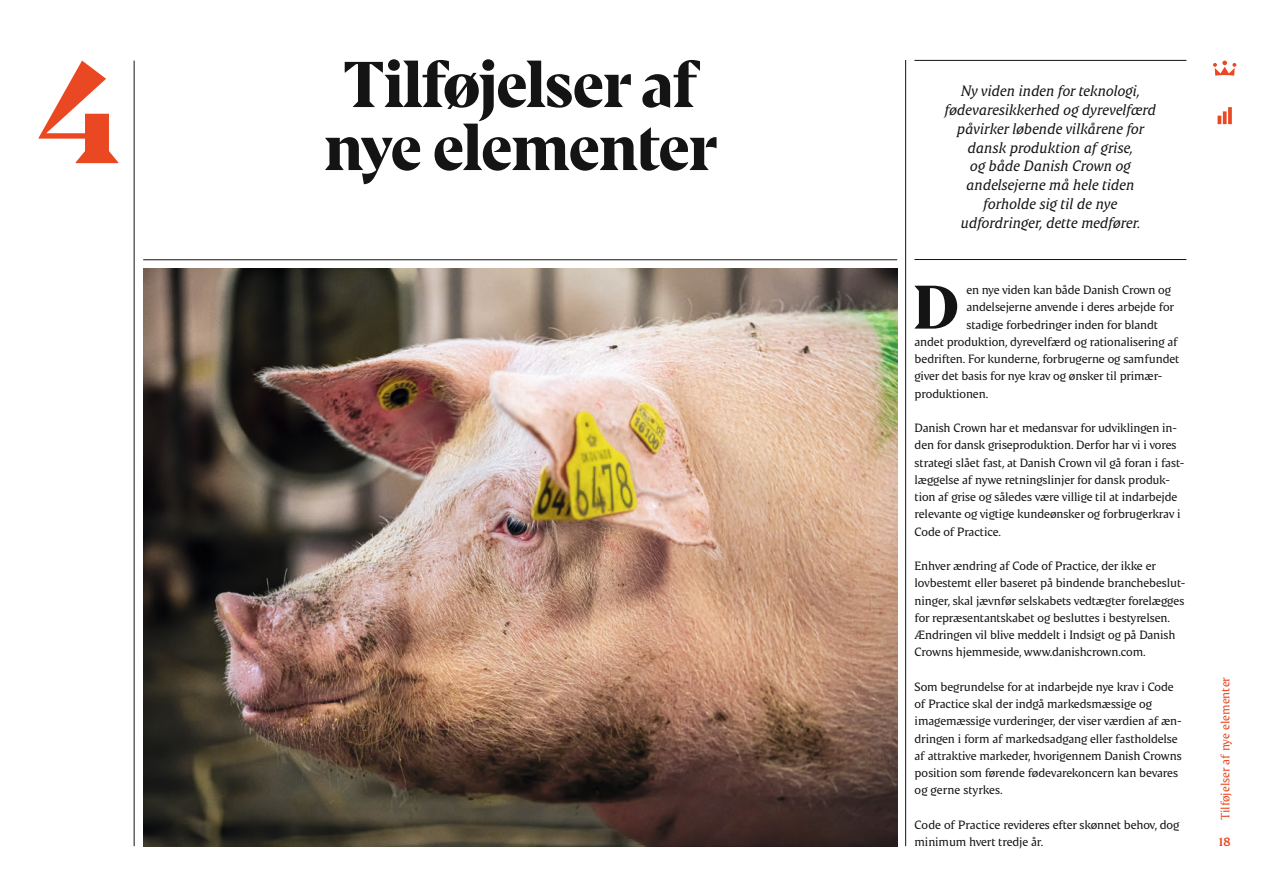
<style>
.page{position:relative;width:1263px;height:893px;background:#fff}
.page>*{position:absolute;margin:0;border:0;box-sizing:border-box;transform-origin:0 0}
.t1{font:700 142.5px "Danish Crown Display";color:#ea4822}
.t2{font:700 64.5px/63px "Danish Crown Display";letter-spacing:-.01em;color:#131413}
.Brød{font:700 61.35px "Danish Crown Display";color:#131413}
.Intro{font:italic 15px "Danish Crown Text";letter-spacing:.01em;color:#131413}
.Brød-2{font:12px/17.2px "Danish Crown Text";letter-spacing:-.015em;color:#131413}
.t3{font:12px "Danish Crown Text";letter-spacing:-.005em;color:#ea4822}
.t4{font:700 12px "Danish Crown Text";color:#ea4822}
</style>
<div class="page">
<hr style="left:134px;top:61px;width:1px;height:785px;background:#131413">
<hr style="left:905px;top:60px;width:1px;height:786px;background:#131413">
<img style="left:143px;top:268px;width:754px;height:578px">
<hr style="left:914px;top:259px;width:272px;height:1px;background:#131413">
<hr style="left:914px;top:60px;width:272px;height:1px;background:#131413">
<hr style="left:143px;top:259px;width:754px;height:1px;background:#131413">
<svg style="left:1217px;top:111px;width:9px;height:13px"></svg>
<svg style="left:1228px;top:107px;width:4px;height:17px"></svg>
<svg style="left:1213px;top:61px;width:23px;height:15px"></svg>
<p class="t1" style="left:38px;top:23px;width:83px">4</p>
<p class="t2" style="left:324px;top:52px;width:396px">Tilføjelser af nye elementer</p>
<p class="Intro" style="left:961px;top:82px;width:180px">Ny viden inden for teknologi,</p>
<p class="Intro" style="left:945px;top:101px;width:213px">fødevaresikkerhed og dyrevelfærd</p>
<p class="Intro" style="left:957px;top:119px;width:188px">påvirker løbende vilkårene for</p>
<p class="Intro" style="left:968px;top:138px;width:167px">dansk produktion af grise,</p>
<p class="Intro" style="left:970px;top:157px;width:162px">og både Danish Crown og</p>
<p class="Intro" style="left:966px;top:176px;width:169px">andelsejerne må hele tiden</p>
<p class="Intro" style="left:984px;top:194px;width:135px">forholde sig til de nye</p>
<p class="Intro" style="left:961px;top:213px;width:181px">udfordringer, dette medfører.</p>
<p class="Brød" style="left:913px;top:268px;width:47px">D</p>
<p class="Brød-2" style="left:966px;top:281px;width:206px">en nye viden kan både Danish Crown og</p>
<p class="Brød-2" style="left:966px;top:298px;width:209px">andelsejerne anvende i deres arbejde for</p>
<p class="Brød-2" style="left:966px;top:316px;width:193px">stadige forbedringer inden for blandt</p>
<p class="Brød-2" style="left:915px;top:333px;width:265px">andet produktion, dyrevelfærd og rationalisering af</p>
<p class="Brød-2" style="left:915px;top:350px;width:266px">bedriften. For kunderne, forbrugerne og samfundet</p>
<p class="Brød-2" style="left:915px;top:367px;width:248px">giver det basis for nye krav og ønsker til primær-</p>
<p class="Brød-2" style="left:915px;top:385px;width:75px">produktionen.</p>
<p class="Brød-2" style="left:915px;top:419px;width:271px">Danish Crown har et medansvar for udviklingen in&shy;den for dansk griseproduktion. Derfor har vi i vores strategi slået fast, at Danish Crown vil gå foran i fast&shy;læggelse af nywe retningslinjer for dansk produk&shy;tion af grise og således være villige til at indarbejde relevante og vigtige kundeønsker og forbrugerkrav i Code of Practice.</p>
<p class="Brød-2" style="left:915px;top:557px;width:272px">Enhver ændring af Code of Practice, der ikke er lovbestemt eller baseret på bindende branchebeslut&shy;ninger, skal jævnfør selskabets vedtægter forelægges for repræsentantskabet og besluttes i bestyrelsen.<br>Ændringen vil blive meddelt i Indsigt og på Danish Crowns hjemmeside, www.danishcrown.com.</p>
<p class="Brød-2" style="left:915px;top:678px;width:269px">Som begrundelse for at indarbejde nye krav i Code of Practice skal der indgå markedsmæssige og imagemæssige vurderinger, der viser værdien af æn&shy;dringen i form af markedsadgang eller fastholdelse af attraktive markeder, hvorigennem Danish Crowns position som førende fødevarekoncern kan bevares og gerne styrkes.</p>
<p class="Brød-2" style="left:915px;top:816px;width:266px">Code of Practice revideres efter skønnet behov, dog minimum hvert tredje år.</p>
<p class="t3" style="left:1218px;top:820px;width:145px;rotate:-90deg">Tilføjelser af nye elementer</p>
<p class="t4" style="left:1219px;top:834px;width:13px">18</p>
</div>
